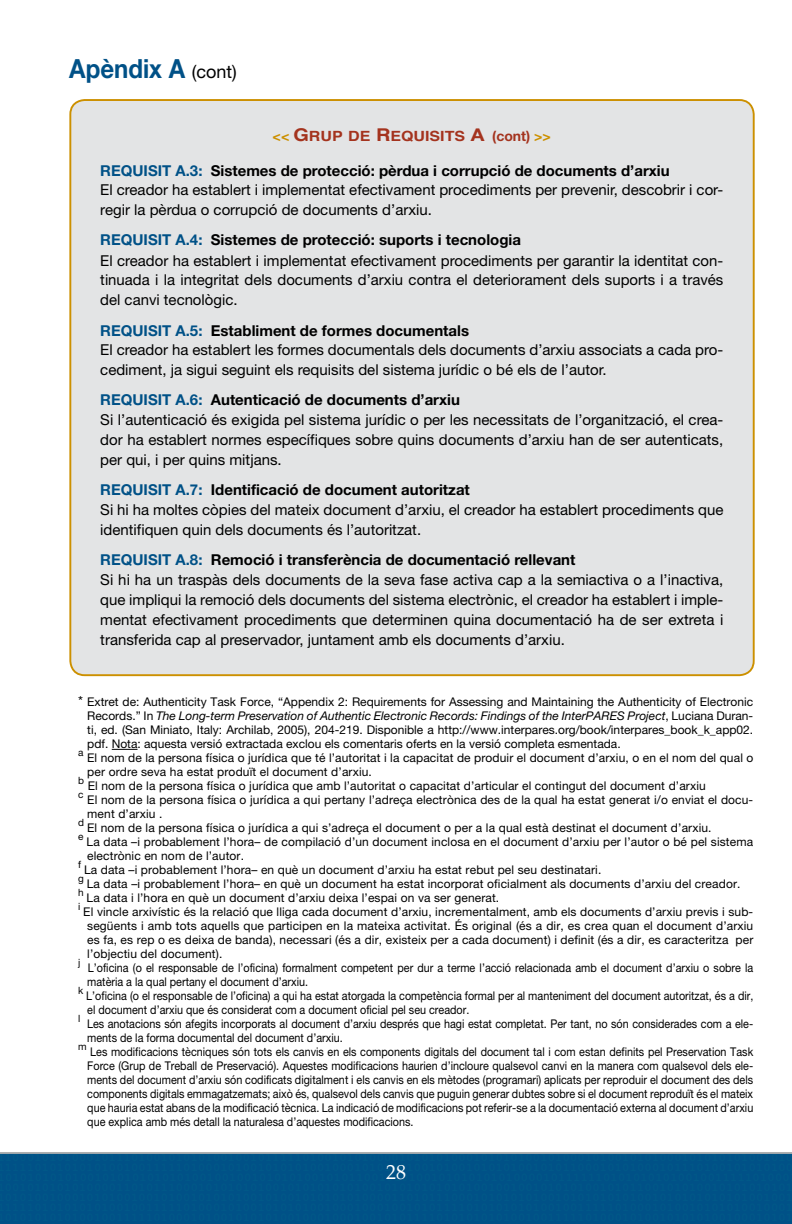
<style>
.page{position:relative;width:792px;height:1224px;background:#fff}
.page>*{position:absolute;margin:0;border:0;box-sizing:border-box;transform-origin:0 0}
.t1{font:700 26.4px "Helvetica Neue";color:#005187;scale:.91 1}
.t2{font:20px "Palatino";color:#fff}
.t3{font:15px/20px "Helvetica Neue";color:#000}
.t4{font:14px "Helvetica Bold SC800";color:#a4331e;scale:1.14 1}
.t5{font:12px/14px "Helvetica Neue";letter-spacing:.01em;color:#000}
.t6{font:12px/14px "Helvetica Neue";letter-spacing:.01em;color:#000;scale:.9 1}
.t7{font:10px "Helvetica Neue";color:#000}
.s1{font-weight:400;font-size:18px;color:#000}
.s2{font-family:"Helvetica Neue";font-weight:700;color:#cc9000}
.s3{font-size:17.6px}
.s4{font-family:"Helvetica Neue";font-weight:700;font-size:17.6px}
.s5{font-family:"Helvetica Neue";font-weight:700}
.s6{font-weight:700;color:#005187}
.s7{font-weight:700}
.s8{font-size:14px}
.s9{font-style:italic}
</style>
<div class="page">
<svg style="left:112px;top:749px;width:26px;height:1px"></svg>
<div style="left:0;top:1152px;width:792px;height:72px;background:#005187"></div>
<div style="left:70px;top:100px;width:684px;height:575px;background:#e3e4e5;border-radius:14px"></div>
<h1 class="t1" style="left:69px;top:52px;width:186px">Apèndix A <span class="s1">(cont)</span></h1>
<p class="t4" style="left:273px;top:123px;width:246px"><span class="s2">&lt;&lt;</span> <span class="s3">G</span>RUP DE <span class="s3">R</span>EQUISITS <span class="s4">A</span> <span class="s5">(cont)</span> <span class="s2">&gt;&gt;</span></p>
<p class="t3" style="left:100px;top:160px;width:625px"><span class="s6">REQUISIT A.3:</span> <span class="s7">Sistemes de protecció: pèrdua i corrupció de documents d’arxiu<br></span>El creador ha establert i implementat efectivament procediments per prevenir, descobrir i cor&shy;regir la pèrdua o corrupció de documents d’arxiu.</p>
<p class="t3" style="left:100px;top:230px;width:625px"><span class="s6">REQUISIT A.4:</span> <span class="s7">Sistemes de protecció: suports i tecnologia<br></span>El creador ha establert i implementat efectivament procediments per garantir la identitat con&shy;tinuada i la integritat dels documents d’arxiu contra el deteriorament dels suports i a través del canvi tecnològic.</p>
<p class="t3" style="left:100px;top:320px;width:625px"><span class="s6">REQUISIT A.5:</span> <span class="s7">Establiment de formes documentals<br></span>El creador ha establert les formes documentals dels documents d’arxiu associats a cada pro&shy;cediment, ja sigui seguint els requisits del sistema jurídic o bé els de l’autor.</p>
<p class="t3" style="left:100px;top:390px;width:625px"><span class="s6">REQUISIT A.6:</span> <span class="s7">Autenticació de documents d’arxiu<br></span>Si l’autenticació és exigida pel sistema jurídic o per les necessitats de l’organització, el crea&shy;dor ha establert normes específiques sobre quins documents d’arxiu han de ser autenticats, per qui, i per quins mitjans.</p>
<p class="t3" style="left:100px;top:480px;width:625px"><span class="s6">REQUISIT A.7:</span> <span class="s7">Identificació de document autoritzat<br></span>Si hi ha moltes còpies del mateix document d’arxiu, el creador ha establert procediments que identifiquen quin dels documents és l’autoritzat.</p>
<p class="t3" style="left:100px;top:550px;width:625px"><span class="s6">REQUISIT A.8:</span> <span class="s7">Remoció i transferència de documentació rellevant<br></span>Si hi ha un traspàs dels documents de la seva fase activa cap a la semiactiva o a l’inactiva, que impliqui la remoció dels documents del sistema electrònic, el creador ha establert i imple&shy;mentat efectivament procediments que determinen quina documentació ha de ser extreta i transferida cap al preservador, juntament amb els documents d’arxiu.</p>
<p class="t5" style="left:87px;top:695px;width:668px;text-align:justify;text-indent:-9px"><span class="s8">*</span> Extret de: Authenticity Task Force, “Appendix 2: Requirements for Assessing and Maintaining the Authenticity of Electronic Records.” In <span class="s9">The Long-term Preservation of Authentic Electronic Records: Findings of the InterPARES Project</span>, Luciana Duran&shy;ti, ed. (San Miniato, Italy: Archilab, 2005), 204-219. Disponible a http://www.interpares.org/book/interpares_book_k_app02. pdf. Nota: aquesta versió extractada exclou els comentaris oferts en la versió completa esmentada.</p>
<p class="t7" style="left:78px;top:747px;width:7px">a</p>
<p class="t5" style="left:87px;top:751px;width:668px">El nom de la persona física o jurídica que té l’autoritat i la capacitat de produir el document d’arxiu, o en el nom del qual o per ordre seva ha estat produït el document d’arxiu.</p>
<p class="t7" style="left:78px;top:775px;width:7px">b</p>
<p class="t5" style="left:88px;top:779px;width:620px">El nom de la persona física o jurídica que amb l’autoritat o capacitat d’articular el contingut del document d’arxiu</p>
<p class="t7" style="left:78px;top:789px;width:7px">c</p>
<p class="t5" style="left:87px;top:793px;width:668px">El nom de la persona física o jurídica a qui pertany l’adreça electrònica des de la qual ha estat generat i/o enviat el docu&shy;ment d’arxiu .</p>
<p class="t7" style="left:78px;top:817px;width:7px">d</p>
<p class="t5" style="left:87px;top:821px;width:626px">El nom de la persona física o jurídica a qui s’adreça el document o per a la qual està destinat el document d’arxiu.</p>
<p class="t7" style="left:78px;top:831px;width:7px">e</p>
<p class="t5" style="left:87px;top:835px;width:668px">La data –i probablement l’hora– de compilació d’un document inclosa en el document d’arxiu per l’autor o bé pel sistema electrònic en nom de l’autor.</p>
<p class="t7" style="left:78px;top:859px;width:4px">f</p>
<p class="t5" style="left:84px;top:863px;width:519px">La data –i probablement l’hora– en què un document d’arxiu ha estat rebut pel seu destinatari.</p>
<p class="t7" style="left:78px;top:873px;width:7px">g</p>
<p class="t5" style="left:87px;top:877px;width:655px">La data –i probablement l’hora– en què un document ha estat incorporat oficialment als documents d’arxiu del creador.</p>
<p class="t7" style="left:78px;top:887px;width:7px">h</p>
<p class="t5" style="left:87px;top:891px;width:414px">La data i l’hora en què un document d’arxiu deixa l’espai on va ser generat.</p>
<p class="t7" style="left:78px;top:901px;width:4px">i</p>
<p class="t5" style="left:87px;top:905px;width:668px;text-align:justify;text-indent:-4px">El vincle arxivístic és la relació que lliga cada document d’arxiu, incrementalment, amb els documents d’arxiu previs i sub&shy;següents i amb tots aquells que participen en la mateixa activitat. És original (és a dir, es crea quan el document d’arxiu es fa, es rep o es deixa de banda), necessari (és a dir, existeix per a cada document) i definit (és a dir, es caracteritza per l’objectiu del document).</p>
<p class="t7" style="left:78px;top:957px;width:4px">j</p>
<p class="t6" style="left:87px;top:961px;width:742px">L’oficina (o el responsable de l’oficina) formalment competent per dur a terme l’acció relacionada amb el document d’arxiu o sobre la matèria a la qual pertany el document d’arxiu.</p>
<p class="t7" style="left:78px;top:985px;width:7px">k</p>
<p class="t6" style="left:86px;top:989px;width:743px">L’oficina (o el responsable de l’oficina) a qui ha estat atorgada la competència formal per al manteniment del document autoritzat, és a dir, el document d’arxiu que és considerat com a document oficial pel seu creador.</p>
<p class="t7" style="left:78px;top:1013px;width:4px">l</p>
<p class="t6" style="left:87px;top:1017px;width:742px">Les anotacions són afegits incorporats al document d’arxiu després que hagi estat completat. Per tant, no són considerades com a ele&shy;ments de la forma documental del document d’arxiu.</p>
<p class="t7" style="left:78px;top:1041px;width:10px">m</p>
<p class="t6" style="left:87px;top:1045px;width:742px;text-align:justify">Les modificacions tècniques són tots els canvis en els components digitals del document tal i com estan definits pel Preservation Task Force (Grup de Treball de Preservació). Aquestes modificacions haurien d’incloure qualsevol canvi en la manera com qualsevol dels ele&shy;ments del document d’arxiu són codificats digitalment i els canvis en els mètodes (programari) aplicats per reproduir el document des dels components digitals emmagatzemats; això és, qualsevol dels canvis que puguin generar dubtes sobre si el document reproduït és el mateix que hauria estat abans de la modificació tècnica. La indicació de modificacions pot referir-se a la documentació externa al document d’arxiu que explica amb més detall la naturalesa d’aquestes modificacions.</p>
<h2 class="t2" style="left:386px;top:1160px;width:21px">28</h2>
</div>
